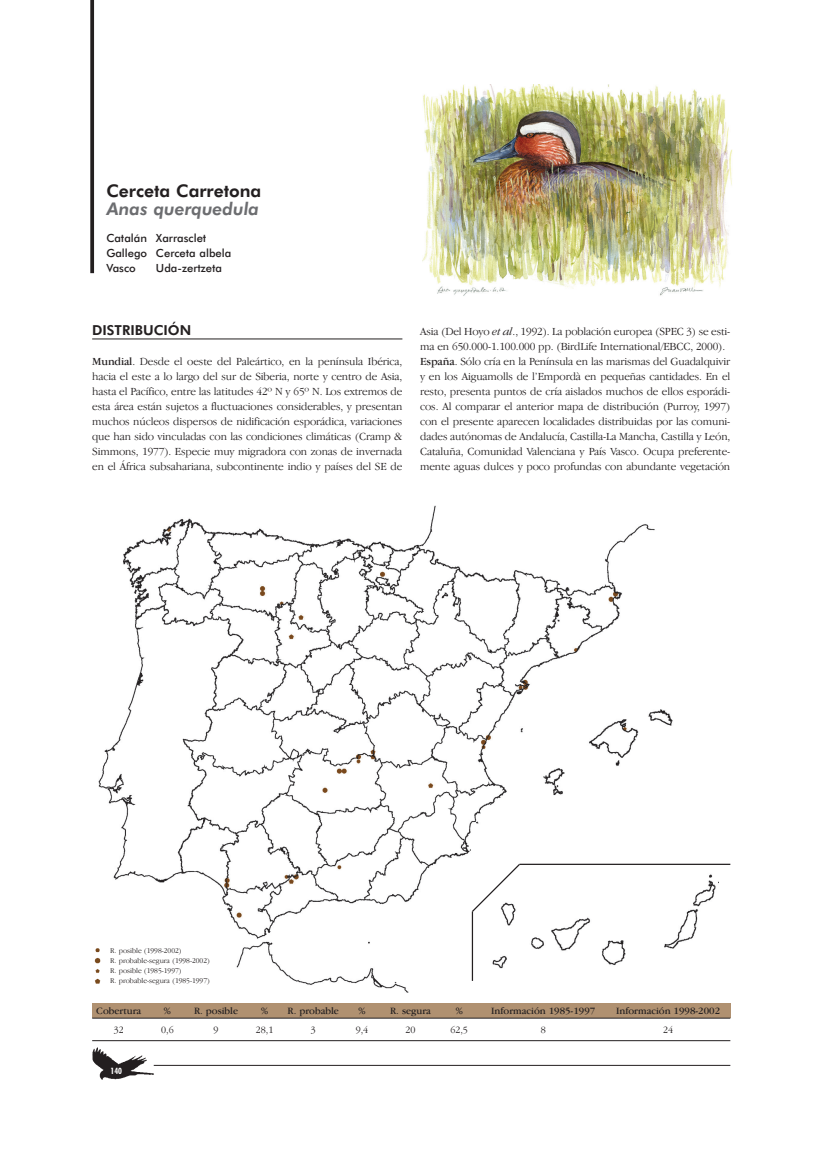
<style>
.page{position:relative;width:819px;height:1156px;background:#fff}
.page>*{position:absolute;margin:0;border:0;box-sizing:border-box;transform-origin:0 0}
.t1{font:800 17.5px "Futura BT";color:#231f20}
.t2{font:italic 800 17.5px "Futura BT";color:#6c6d70}
.t3{font:800 13.75px "Futura BT";color:#231f20}
.t4{font:300 11.25px/15px "Garamond IT Cby BT";letter-spacing:-.01em;color:#231f20;text-align:justify}
.t5{font:500 11.25px/15px "Futura BT";color:#231f20}
.t6{font:10px "Garamond IT Cby BT";color:#231f20}
.t7{font:300 10px "Garamond IT Cby BT";color:#231f20}
.t8{font:700 condensed 8.75px "Futura BT";color:#fff}
.t9{font:300 7.5px/10px "Garamond IT Cby BT";color:#231f20}
.s1{font-weight:400}
.s2{font-style:italic}
</style>
<div class="page">
<hr style="left:92px;top:338px;width:310px;height:1px;background:#231f20">
<img style="left:422px;top:85px;width:311px;height:211px">
<svg style="left:90px;top:0;width:4px;height:273px"></svg>
<img style="left:98px;top:505px;width:620px;height:487px">
<div style="left:92px;top:1002px;width:638px;height:15px;background:#b09171"></div>
<hr style="left:92px;top:1017px;width:638px;height:1px;background:#231f20">
<hr style="left:92px;top:1040px;width:638px;height:1px;background:#231f20">
<img style="left:94px;top:945px;width:14px;height:40px">
<img style="left:92px;top:1047px;width:68px;height:33px">
<hr style="left:154px;top:1064px;width:576px;height:1px;background:#231f20">
<hr style="left:472px;top:911px;width:1px;height:69px;background:#231f20">
<svg style="left:470px;top:862px;width:51px;height:51px"></svg>
<hr style="left:519px;top:863px;width:211px;height:1px;background:#231f20">
<h1 class="t1" style="left:106px;top:184px;width:156px">Cerceta Carretona</h1>
<h1 class="t2" style="left:106px;top:202px;width:154px">Anas querquedula</h1>
<p class="t5" style="left:106px;top:232px;width:126px">Catalán Xarrasclet<br>Gallego Cerceta albela<br>Vasco</p>
<p class="t5" style="left:156px;top:262px;width:68px">Uda-zertzeta</p>
<p class="t3" style="left:92px;top:324px;width:101px">DISTRIBUCIÓN</p>
<p class="t4" style="left:92px;top:355px;width:312px"><span class="s1">Mundial</span>. Desde el oeste del Paleártico, en la península Ibérica, hacia el este a lo largo del sur de Siberia, norte y centro de Asia, hasta el Pacífico, entre las latitudes 42º N y 65º N. Los extremos de esta área están sujetos a fluctuaciones considerables, y presentan muchos núcleos dispersos de nidificación esporádica, variaciones que han sido vinculadas con las condiciones climáticas (Cramp &amp; Simmons, 1977). Especie muy migradora con zonas de invernada en el África subsahariana, subcontinente indio y países del SE de</p>
<p class="t4" style="left:420px;top:325px;width:312px;text-align:left">Asia (Del Hoyo <span class="s2">et al</span>., 1992). La población europea (SPEC 3) se esti&shy;ma en 650.000-1.100.000 pp. (BirdLife International/EBCC, 2000).<br><span class="s1">España</span>. Sólo cría en la Península en las marismas del Guadalquivir y en los Aiguamolls de l’Empordà en pequeñas cantidades. En el resto, presenta puntos de cría aislados muchos de ellos esporádi&shy;cos. Al comparar el anterior mapa de distribución (Purroy, 1997) con el presente aparecen localidades distribuidas por las comuni&shy;dades autónomas de Andalucía, Castilla-La Mancha, Castilla y León, Cataluña, Comunidad Valenciana y País Vasco. Ocupa preferente&shy;mente aguas dulces y poco profundas con abundante vegetación</p>
<p class="t9" style="left:110px;top:946px;width:101px">R. posible (1998-2002)<br>R. probable-segura (1998-2002)<br>R. posible (1985-1997)<br>R. probable-segura (1985-1997)</p>
<p class="t6" style="left:96px;top:1007px;width:46px">Cobertura</p>
<p class="t7" style="left:114px;top:1025px;width:12px">32</p>
<p class="t8" style="left:110px;top:1066px;width:13px">140</p>
<p class="t6" style="left:164px;top:1007px;width:9px">%</p>
<p class="t7" style="left:161px;top:1025px;width:14px">0,6</p>
<p class="t6" style="left:194px;top:1007px;width:46px">R. posible</p>
<p class="t7" style="left:213px;top:1025px;width:7px">9</p>
<p class="t6" style="left:261px;top:1007px;width:9px">%</p>
<p class="t7" style="left:256px;top:1025px;width:19px">28,1</p>
<p class="t6" style="left:287px;top:1007px;width:53px">R. probable</p>
<p class="t7" style="left:311px;top:1025px;width:7px">3</p>
<p class="t6" style="left:358px;top:1007px;width:9px">%</p>
<p class="t7" style="left:355px;top:1025px;width:14px">9,4</p>
<p class="t6" style="left:390px;top:1007px;width:42px">R. segura</p>
<p class="t7" style="left:405px;top:1025px;width:12px">20</p>
<p class="t6" style="left:455px;top:1007px;width:9px">%</p>
<p class="t7" style="left:450px;top:1025px;width:19px">62,5</p>
<p class="t6" style="left:491px;top:1007px;width:105px">Información 1985-1997</p>
<p class="t7" style="left:540px;top:1025px;width:7px">8</p>
<p class="t6" style="left:616px;top:1007px;width:105px">Información 1998-2002</p>
<p class="t7" style="left:663px;top:1025px;width:12px">24</p>
</div>
